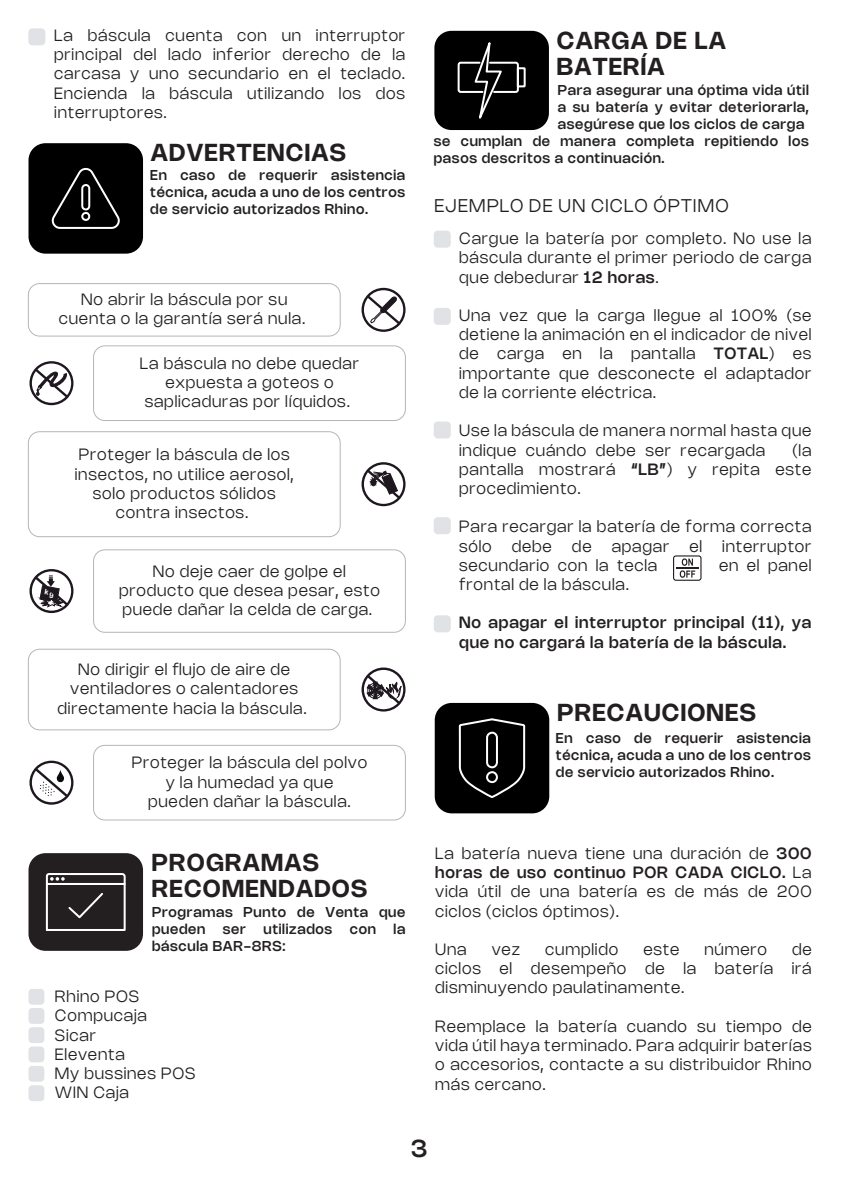
<style>
.page{position:relative;width:842px;height:1191px;background:#fff}
.page>*{position:absolute;margin:0;border:0;box-sizing:border-box;transform-origin:0 0}
.t1{font:600 24px/26px "Nohemi";letter-spacing:.05em;color:#231f20}
.t2{font:500 24px "Nohemi";color:#231f20}
.t3{font:300 18px "Nohemi";letter-spacing:.075em;color:#231f20}
.t4{font:300 16px/19.2px "Nohemi";letter-spacing:.05em;color:#231f20;text-align:justify}
.t5{font:500 16px/19.2px "Nohemi";letter-spacing:.05em;color:#231f20}
.t6{font:500 14px/16.8px "Nohemi";letter-spacing:.05em;color:#231f20;text-align:justify}
.s1{font-weight:500}
</style>
<div class="page">
<div style="left:29px;top:853px;width:114px;height:97px;background:#231f20;border-radius:17px"></div>
<svg style="left:45px;top:873px;width:81px;height:58px"></svg>
<div style="left:29px;top:1008px;width:15px;height:15px;background:#e1e2e5;border-radius:4px"></div>
<div style="left:29px;top:989px;width:15px;height:15px;background:#e1e2e5;border-radius:4px"></div>
<div style="left:29px;top:1027px;width:15px;height:16px;background:#e1e2e5;border-radius:4px"></div>
<div style="left:29px;top:1046px;width:15px;height:16px;background:#e1e2e5;border-radius:4px"></div>
<div style="left:29px;top:1066px;width:15px;height:15px;background:#e1e2e5;border-radius:4px"></div>
<div style="left:29px;top:1085px;width:15px;height:16px;background:#e1e2e5;border-radius:4px"></div>
<div style="left:28px;top:28px;width:17px;height:17px;background:#e1e2e5;border-radius:4px"></div>
<svg style="left:673px;top:555px;width:29px;height:26px"></svg>
<div style="left:434px;top:31px;width:115px;height:99px;background:#000001;border-radius:17px"></div>
<svg style="left:457px;top:42px;width:69px;height:77px"></svg>
<div style="left:434px;top:231px;width:17px;height:17px;background:#e1e2e5;border-radius:4px"></div>
<div style="left:434px;top:308px;width:17px;height:17px;background:#e1e2e5;border-radius:4px"></div>
<div style="left:434px;top:421px;width:17px;height:17px;background:#e1e2e5;border-radius:4px"></div>
<div style="left:434px;top:517px;width:17px;height:17px;background:#e1e2e5;border-radius:4px"></div>
<div style="left:434px;top:615px;width:17px;height:17px;background:#e1e2e5;border-radius:4px"></div>
<div style="left:28px;top:649px;width:312px;height:81px;border:1px solid #b3b6b8;border-radius:11px"></div>
<div style="left:93px;top:745px;width:313px;height:75px;border:1px solid #b3b6b8;border-radius:11px"></div>
<svg style="left:361px;top:667px;width:44px;height:44px"></svg>
<svg style="left:361px;top:288px;width:44px;height:44px"></svg>
<div style="left:28px;top:283px;width:312px;height:53px;border:1px solid #b3b6b8;border-radius:11px"></div>
<div style="left:93px;top:345px;width:313px;height:76px;border:1px solid #b3b6b8;border-radius:11px"></div>
<div style="left:93px;top:549px;width:313px;height:83px;border:1px solid #b3b6b8;border-radius:11px"></div>
<div style="left:28px;top:431px;width:312px;height:106px;border:1px solid #b3b6b8;border-radius:11px"></div>
<svg style="left:361px;top:462px;width:44px;height:44px"></svg>
<svg style="left:29px;top:760px;width:44px;height:44px"></svg>
<svg style="left:29px;top:361px;width:44px;height:44px"></svg>
<div style="left:29px;top:143px;width:114px;height:111px;background:#000001;border-radius:17px"></div>
<svg style="left:51px;top:167px;width:69px;height:62px"></svg>
<div style="left:435px;top:703px;width:114px;height:110px;background:#000001;border-radius:17px"></div>
<svg style="left:458px;top:719px;width:68px;height:79px"></svg>
<div style="left:486px;top:771px;width:12px;height:12px;border:2px solid #fff;border-radius:50%"></div>
<svg style="left:29px;top:569px;width:44px;height:44px"></svg>
<p class="t4" style="left:54px;top:27px;width:352px">La báscula cuenta con un interruptor principal del lado inferior derecho de la carcasa y uno secundario en el teclado.<br>Encienda la báscula utilizando los dos interruptores.</p>
<h1 class="t1" style="left:151px;top:141px;width:196px">ADVERTENCIAS</h1>
<p class="t6" style="left:150px;top:168px;width:256px">En caso de requerir asistencia técnica, acuda a uno de los centros de servicio autorizados Rhino.</p>
<p class="t4" style="left:59px;top:291px;width:248px;text-align:center">No abrir la báscula por su cuenta o la garantía será nula.</p>
<p class="t4" style="left:140px;top:354px;width:221px;text-align:center">La báscula no debe quedar expuesta a goteos o saplicaduras por líquidos.</p>
<p class="t4" style="left:75px;top:446px;width:220px;text-align:center">Proteger la báscula de los insectos, no utilice aerosol, solo productos sólidos contra insectos.</p>
<p class="t4" style="left:119px;top:562px;width:262px;text-align:center">No deje caer de golpe el producto que desea pesar, esto puede dañar la celda de carga.</p>
<p class="t4" style="left:58px;top:661px;width:251px;text-align:center">No dirigir el flujo de aire de ventiladores o calentadores directamente hacia la báscula.</p>
<p class="t4" style="left:132px;top:754px;width:237px;text-align:center">Proteger la báscula del polvo y la humedad ya que<br>pueden dañar la báscula.</p>
<h1 class="t1" style="left:152px;top:851px;width:217px">PROGRAMAS<br>RECOMENDADOS</h1>
<p class="t6" style="left:152px;top:904px;width:255px">Programas Punto de Venta que pueden</p>
<p class="t6" style="left:223px;top:921px;width:25px">ser</p>
<p class="t6" style="left:263px;top:921px;width:70px">utilizados</p>
<p class="t6" style="left:350px;top:921px;width:28px">con</p>
<p class="t6" style="left:394px;top:921px;width:13px">la</p>
<p class="t6" style="left:152px;top:938px;width:135px">báscula BAR-8RS:</p>
<p class="t4" style="left:55px;top:987px;width:142px;text-align:left">Rhino POS<br>Compucaja<br>Sicar<br>Eleventa<br>My bussines POS<br>WIN Caja</p>
<h1 class="t1" style="left:557px;top:28px;width:171px">CARGA DE LA<br>BATERÍA</h1>
<p class="t6" style="left:558px;top:83px;width:253px">Para asegurar una óptima vida útil</p>
<p class="t6" style="left:558px;top:100px;width:253px">a su batería y evitar deteriorarla,</p>
<p class="t6" style="left:558px;top:116px;width:248px">asegúrese que los ciclos de carga</p>
<p class="t6" style="left:434px;top:133px;width:377px">se cumplan de manera completa repitiendo los</p>
<p class="t6" style="left:434px;top:150px;width:232px">pasos descritos a continuación.</p>
<p class="t3" style="left:434px;top:197px;width:296px">EJEMPLO DE UN CICLO ÓPTIMO</p>
<p class="t4" style="left:459px;top:230px;width:354px">Cargue la batería por completo. No use la báscula durante el primer periodo de carga que debedurar <span class="s1">12 horas</span>.</p>
<p class="t4" style="left:459px;top:307px;width:354px">Una vez que la carga llegue al 100% (se detiene la animación en el indicador de nivel de carga en la pantalla <span class="s1">TOTAL</span>) es importante que desconecte el adaptador de la corriente eléctrica.</p>
<p class="t4" style="left:459px;top:422px;width:354px">Use la báscula de manera normal hasta que indique cuándo debe ser recargada</p>
<p class="t4" style="left:459px;top:441px;width:354px;text-indent:333px">(la pantalla mostrará <span class="s1">“LB”</span>) y repita este procedimiento.</p>
<p class="t4" style="left:459px;top:518px;width:354px">Para recargar la batería de forma correcta sólo</p>
<p class="t4" style="left:512px;top:537px;width:42px">debe</p>
<p class="t4" style="left:572px;top:537px;width:21px">de</p>
<p class="t4" style="left:612px;top:537px;width:59px">apagar</p>
<p class="t4" style="left:689px;top:537px;width:14px">el</p>
<p class="t4" style="left:722px;top:537px;width:91px">interruptor</p>
<p class="t4" style="left:459px;top:556px;width:200px">secundario con la tecla</p>
<p class="t4" style="left:719px;top:556px;width:94px">en el panel</p>
<p class="t4" style="left:459px;top:575px;width:171px">frontal de la báscula.</p>
<p class="t5" style="left:459px;top:614px;width:354px">No apagar el interruptor principal (11), ya que no cargará la batería de la báscula.</p>
<h1 class="t1" style="left:557px;top:701px;width:200px">PRECAUCIONES</h1>
<p class="t6" style="left:556px;top:730px;width:256px">En caso de requerir asistencia técnica, acuda a uno de los centros de servicio autorizados Rhino.</p>
<p class="t4" style="left:435px;top:844px;width:378px">La batería nueva tiene una duración de <span class="s1">300 horas de uso continuo POR CADA CICLO.</span> La vida útil de una batería es de más de 200 ciclos (ciclos óptimos).</p>
<p class="t4" style="left:435px;top:940px;width:33px">Una</p>
<p class="t4" style="left:492px;top:940px;width:30px">vez</p>
<p class="t4" style="left:545px;top:940px;width:74px">cumplido</p>
<p class="t4" style="left:643px;top:940px;width:37px">este</p>
<p class="t4" style="left:704px;top:940px;width:64px">número</p>
<p class="t4" style="left:435px;top:940px;width:378px;text-indent:357px">de ciclos el desempeño de la batería irá disminuyendo paulatinamente.</p>
<p class="t4" style="left:435px;top:1017px;width:378px">Reemplace la batería cuando su tiempo de vida útil haya terminado. Para adquirir baterías o accesorios, contacte a su distribuidor Rhino más cercano.</p>
<h1 class="t2" style="left:411px;top:1136px;width:18px">3</h1>
</div>
